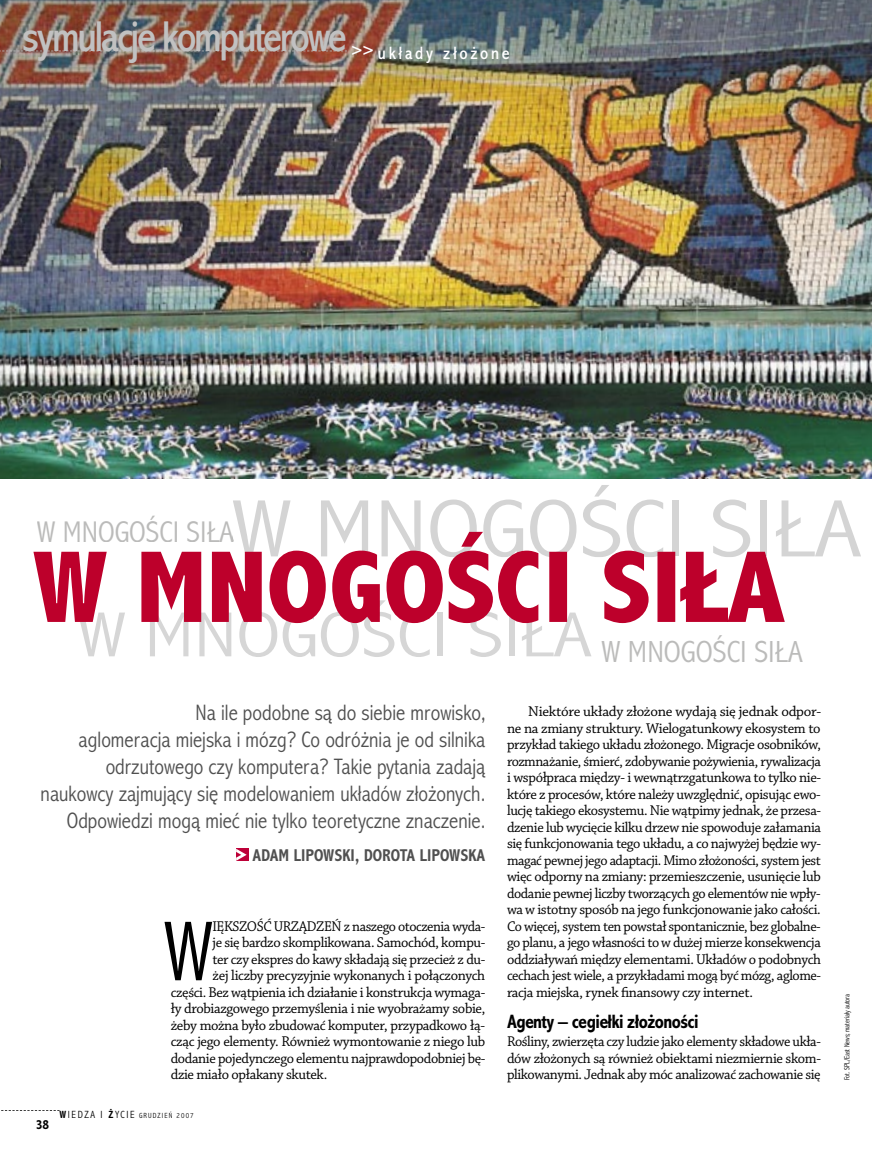
<style>
.page{position:relative;width:872px;height:1157px;background:#fff}
.page>*{position:absolute;margin:0;border:0;box-sizing:border-box;transform-origin:0 0}
.t1{font:300 condensed 85.8px "AG Abadi MT Pl";color:#000}
.t2{font:300 condensed 82.2px "AG Abadi MT Pl";color:#d4d4d4;scale:1.27 1}
.t3{font:300 condensed 64.2px "AG Abadi MT Pl";color:#d6d6d6;scale:1.32 1}
.t4{font:condensed 43.5px "AG Abadi MT Pl";letter-spacing:-.055em;color:#c1c1c1}
.t5{font:300 condensed 30.15px "AG Abadi MT Pl";color:#bbbbba;scale:1.08 1}
.t6{font:300 condensed 22.5px/27px "AG Abadi MT Pl";color:#505050;text-align:right}
.t7{font:700 condensed 19.5px "AG Abadi MT Pl";letter-spacing:-.025em;color:#000}
.t8{font:condensed 18px "AG Abadi MT Pl";letter-spacing:.15em;color:#fff}
.t9{font:700 condensed 17.25px "AG Abadi MT Pl";color:#505050}
.t10{font:14.85px/16.5px "Chaparral Pro";letter-spacing:-.025em;color:#000;text-align:justify}
.t11{font:14.85px/16.5px "Chaparral Pro";letter-spacing:-.025em;color:#000;text-align:justify;scale:.96 1}
.t12{font:14.85px "Chaparral Pro";letter-spacing:-.025em;color:#000;scale:.95 1}
.t13{font:700 condensed 13.5px "AG Abadi MT Pl";color:#000}
.t14{font:300 condensed 7.5px "AG Abadi MT Pl";letter-spacing:-.01em;color:#000;scale:.96 1}
.t15{font:300 condensed 7.5px "AG Abadi MT Pl";letter-spacing:.15em;color:#000}
.s1{font-weight:700;font-size:10.5px}
.s2{font-size:10.5px}
</style>
<div class="page">
<img style="left:0;top:0;width:872px;height:479px">
<svg style="left:33px;top:532px;width:751px;height:91px"></svg>
<div style="left:236px;top:848px;width:12px;height:12px;background:#bd0038"></div>
<svg style="left:236px;top:848px;width:11px;height:12px"></svg>
<svg style="left:0;top:51px;width:347px;height:1px"></svg>
<svg style="left:1px;top:1110px;width:59px;height:1px"></svg>
<h3 class="t4" style="left:22px;top:12px;width:326px">symulacje komputerowe</h3>
<p class="t8" style="left:351px;top:43px;width:160px"><sup>&gt;&gt;</sup>układy złożone</p>
<h2 class="t2" style="left:233px;top:485px;width:496px">W MNOGOŚCI SIŁA</h2>
<h3 class="t5" style="left:37px;top:515px;width:183px">W MNOGOŚCI SIŁA</h3>
<h3 class="t3" style="left:78px;top:600px;width:550px">W MNOGOŚCI SIŁA <sub>W</sub> <sub>MNOGOŚCI</sub> <sub>SIŁA</sub></h3>
<p class="t6" style="left:41px;top:699px;width:446px">Na ile podobne są do siebie mrowisko,<br>aglomeracja miejska i mózg? Co odróżnia je od silnika odrzutowego czy komputera? Takie pytania zadają naukowcy zajmujący się modelowaniem układów złożonych.<br>Odpowiedzi mogą mieć nie tylko teoretyczne znaczenie.</p>
<p class="t9" style="left:252px;top:845px;width:234px">ADAM LIPOWSKI, DOROTA LIPOWSKA</p>
<p class="t13" style="left:36px;top:1116px;width:15px">38</p>
<h1 class="t1" style="left:165px;top:905px;width:49px">W</h1>
<p class="t12" style="left:212px;top:917px;width:289px">IĘKSZOŚĆ URZĄDZEŃ z naszego otoczenia wyda-</p>
<p class="t10" style="left:212px;top:935px;width:274px">je się bardzo skomplikowana. Samochód, kompu-</p>
<p class="t10" style="left:212px;top:951px;width:274px">ter czy ekspres do kawy składają się przecież z du-</p>
<p class="t10" style="left:212px;top:968px;width:274px">żej liczby precyzyjnie wykonanych i połączonych</p>
<p class="t10" style="left:171px;top:984px;width:316px">części. Bez wątpienia ich działanie i konstrukcja wymaga-</p>
<p class="t10" style="left:171px;top:1001px;width:316px">ły drobiazgowego przemyślenia i nie wyobrażamy sobie,</p>
<p class="t10" style="left:171px;top:1017px;width:316px">żeby można było zbudować komputer, przypadkowo łą-</p>
<p class="t10" style="left:171px;top:1034px;width:316px">cząc jego elementy. Również wymontowanie z niego lub</p>
<p class="t10" style="left:171px;top:1050px;width:316px">dodanie pojedynczego elementu najprawdopodobniej bę-</p>
<p class="t10" style="left:171px;top:1067px;width:158px">dzie miało opłakany skutek.</p>
<p class="t15" style="left:60px;top:1111px;width:136px"><span class="s1">W</span><span class="s2">IEDZA I</span> <span class="s1">Ż</span><span class="s2">YCIE</span> GRUDZIEŃ 2007</p>
<p class="t10" style="left:507px;top:704px;width:316px;text-indent:21px">Niektóre układy złożone wydają się jednak odpor&shy;ne na zmiany struktury. Wielogatunkowy ekosystem to przykład takiego układu złożonego. Migracje osobników, rozmnażanie, śmierć, zdobywanie pożywienia, rywalizacja i współpraca między- i wewnątrzgatunkowa to tylko nie&shy;które z procesów, które należy uwzględnić, opisując ewo&shy;lucję takiego ekosystemu. Nie wątpimy jednak, że przesa&shy;dzenie lub wycięcie kilku drzew nie spowoduje załamania się funkcjonowania tego układu, a co najwyżej będzie wy&shy;magać pewnej jego adaptacji. Mimo złożoności, system jest więc odporny na zmiany: przemieszczenie, usunięcie lub dodanie pewnej liczby tworzących go elementów nie wpły&shy;wa w istotny sposób na jego funkcjonowanie jako całości.<br>Co więcej, system ten powstał spontanicznie, bez globalne&shy;go planu, a jego własności to w dużej mierze konsekwencja oddziaływań między elementami. Układów o podobnych cechach jest wiele, a przykładami mogą być mózg, aglome&shy;racja miejska, rynek finansowy czy internet.</p>
<h3 class="t7" style="left:507px;top:1010px;width:193px">Agenty – cegiełki złożoności</h3>
<p class="t11" style="left:507px;top:1034px;width:328px">Rośliny, zwierzęta czy ludzie jako elementy składowe ukła&shy;dów złożonych są również obiektami niezmiernie skom&shy;plikowanymi. Jednak aby móc analizować zachowanie się</p>
<p class="t14" style="left:843px;top:1080px;width:92px;rotate:-90deg">Fot. SPL/East News; materiały autora</p>
</div>
